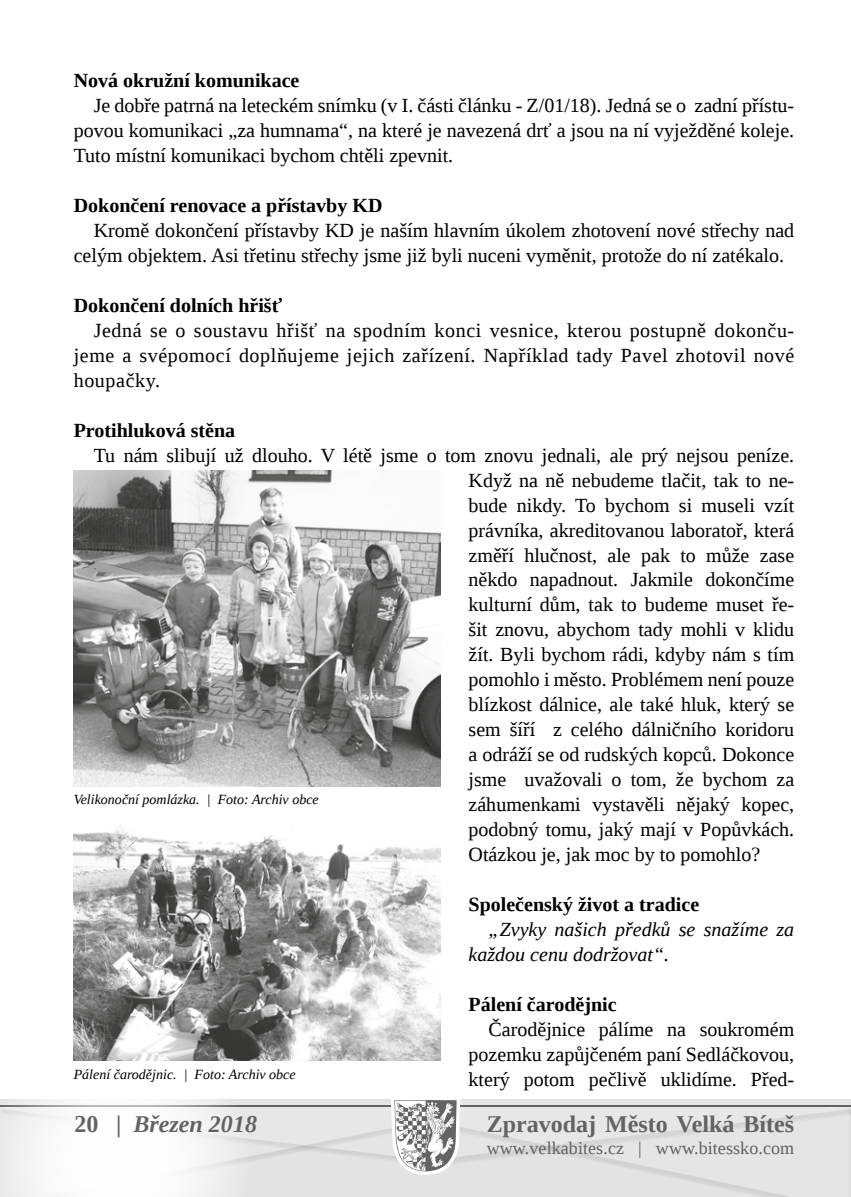
<style>
.page{position:relative;width:851px;height:1197px;background:#fff}
.page>*{position:absolute;margin:0;border:0;box-sizing:border-box;transform-origin:0 0}
.t1{font:700 24px "Liberation Serif";color:#646363}
.t2{font:italic 700 24px "Liberation Serif";color:#646363}
.t3{font:20px/25px "Liberation Serif";color:#000;text-align:justify}
.t4{font:700 20px "Liberation Serif";color:#000}
.t5{font:italic 20px/25px "Liberation Serif";color:#000}
.t6{font:18px "Liberation Serif";letter-spacing:.005em;color:#646363}
.t7{font:italic 14px "Liberation Serif";color:#000}
.s1{font-style:normal}
</style>
<div class="page">
<svg style="left:73px;top:1027px;width:179px;height:34px"></svg>
<svg style="left:0;top:1099px;width:851px;height:97px"></svg>
<img style="left:74px;top:470px;width:366px;height:316px">
<img style="left:74px;top:825px;width:366px;height:235px">
<p class="t4" style="left:74px;top:67px;width:227px">Nová okružní komunikace</p>
<p class="t3" style="left:74px;top:93px;width:722px;text-indent:20px">Je dobře patrná na leteckém snímku (v I. části článku - Z/01/18). Jedná se o zadní přístu&shy;povou komunikaci „za humnama“, na které je navezená drť a jsou na ní vyježděné koleje.<br>Tuto místní komunikaci bychom chtěli zpevnit.</p>
<p class="t4" style="left:74px;top:192px;width:310px">Dokončení renovace a přístavby KD</p>
<p class="t3" style="left:74px;top:218px;width:722px;text-indent:20px">Kromě dokončení přístavby KD je naším hlavním úkolem zhotovení nové střechy nad celým objektem. Asi třetinu střechy jsme již byli nuceni vyměnit, protože do ní zatékalo.</p>
<p class="t4" style="left:74px;top:292px;width:210px">Dokončení dolních hřišť</p>
<p class="t3" style="left:74px;top:317px;width:722px;text-indent:20px">Jedná se o soustavu hřišť na spodním konci vesnice, kterou postupně dokonču&shy;jeme a svépomocí doplňujeme jejich zařízení. Například tady Pavel zhotovil nové houpačky.</p>
<p class="t4" style="left:74px;top:416px;width:163px">Protihluková stěna</p>
<p class="t3" style="left:468px;top:442px;width:327px;text-indent:-375px">Tu nám slibují už dlouho. V létě jsme o tom znovu jednali, ale prý nejsou peníze.<br>Když na ně nebudeme tlačit, tak to ne&shy;bude nikdy. To bychom si museli vzít právníka, akreditovanou laboratoř, která změří hlučnost, ale pak to může zase někdo napadnout. Jakmile dokončíme kulturní dům, tak to budeme muset ře&shy;šit znovu, abychom tady mohli v klidu žít. Byli bychom rádi, kdyby nám s tím pomohlo i město. Problémem není pouze blízkost dálnice, ale také hluk, který se sem šíří z celého dálničního koridoru a odráží se od rudských kopců. Dokonce jsme uvažovali o tom, že bychom za záhumenkami vystavěli nějaký kopec, podobný tomu, jaký mají v Popůvkách.<br>Otázkou je, jak moc by to pomohlo?</p>
<p class="t4" style="left:468px;top:890px;width:232px">Společenský život a tradice</p>
<p class="t5" style="left:468px;top:916px;width:327px;text-indent:20px">„Zvyky našich předků se snažíme za každou cenu dodržovat“.</p>
<p class="t4" style="left:468px;top:990px;width:149px">Pálení čarodějnic</p>
<p class="t3" style="left:468px;top:1016px;width:327px;text-indent:20px">Čarodějnice pálíme na soukromém pozemku zapůjčeném paní Sedláčkovou, který potom pečlivě uklidíme. Před-</p>
<p class="t7" style="left:74px;top:790px;width:246px">Velikonoční pomlázka. | Foto: Archiv obce</p>
<p class="t7" style="left:74px;top:1064px;width:223px">Pálení čarodějnic. | Foto: Archiv obce</p>
<p class="t2" style="left:74px;top:1108px;width:184px"><span class="s1">20 |</span> Březen 2018</p>
<p class="t1" style="left:486px;top:1107px;width:309px">Zpravodaj Město Velká Bíteš</p>
<p class="t6" style="left:486px;top:1135px;width:309px">www.velkabites.cz | www.bitessko.com</p>
</div>
